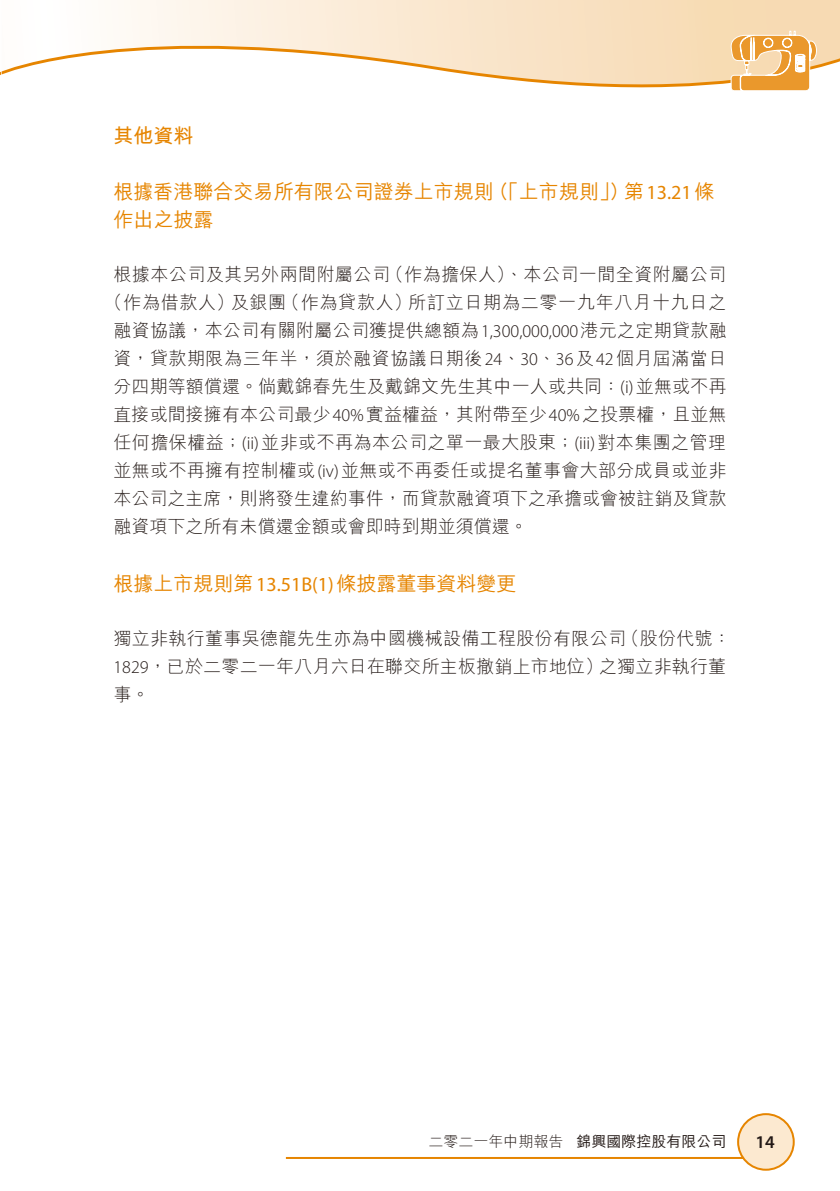
<style>
.page{position:relative;width:840px;height:1191px;background:#fff}
.page>*{position:absolute;margin:0;border:0;box-sizing:border-box;transform-origin:0 0}
.Subhead_2{font:500 20px/28px "M Hei HK";color:#e68500}
.Subhead_2-2{font:20px "Myriad Pro";color:#e68500}
.Subhead_1{font:700 20px "M Hei HK";color:#e68500}
.Body_text{font:300 18px/28px "M Hei HK";letter-spacing:.015em;color:#231916}
.Body_text-2{font:300 18px "M Hei HK";letter-spacing:.04em;color:#231916}
.t1{font:600 18px "Myriad Pro";color:#231916}
.t2{font:500 15px "M Hei HK";color:#231916}
.t3{font:300 15px "M Hei HK";color:#231916}
.s1{font-family:"M Hei HK";font-weight:500}
.s2{font-family:"Myriad Pro"}
.s3{font-family:"Myriad Pro";font-weight:400}
</style>
<div class="page">
<hr style="left:286px;top:1157px;width:473px;height:2px;background:#e68500">
<div style="left:737px;top:1114px;width:56px;height:55px;background:#fce9d0;border-radius:50%"></div>
<div style="left:736px;top:1113px;width:58px;height:57px;border:2px solid #e68500;border-radius:50%"></div>
<svg style="left:124px;top:0;width:715px;height:17px;background:#f9e6cc"></svg>
<svg style="left:2px;top:17px;width:837px;height:71px"></svg>
<svg style="left:730px;top:22px;width:86px;height:69px;background:#f2c181"></svg>
<p class="Subhead_1" style="left:113px;top:121px;width:81px">其他資料</p>
<p class="Subhead_2" style="left:113px;top:176px;width:381px">根據香港聯合交易所有限公司證券上市規則作出之披露</p>
<p class="Body_text" style="left:385px;top:260px;width:342px">（作為擔保人）、本公司一間全資附屬公司</p>
<p class="Subhead_2" style="left:488px;top:176px;width:141px">（「上市規則」）</p>
<p class="Subhead_2-2" style="left:623px;top:180px;width:92px"><span class="s1">第</span>13.21<span class="s1">條</span></p>
<p class="Body_text" style="left:113px;top:260px;width:278px">根據本公司及其另外兩間附屬公司</p>
<p class="Body_text" style="left:282px;top:288px;width:131px">（作為貸款人）</p>
<p class="Body_text" style="left:113px;top:288px;width:614px;text-indent:-9px">（作為借款人）<br>融資協議，本公司有關附屬公司獲提供總額為<span class="s2">1,300,000,000</span>港元之定期貸款融資，貸款期限為三年半，須於融資協議日期後<span class="s2">24</span>、<span class="s2">30</span>、<span class="s2">36</span>及<span class="s2">42</span>個月屆滿當日分四期等額償還。倘戴錦春先生及戴錦文先生其中一人或共同： <span class="s2">)i(</span> 並無或不再直接或間接擁有本公司最少<span class="s2">40%</span>實益權益，其附帶至少<span class="s2">40%</span>之投票權，且並無任何擔保權益；<span class="s2">( )i i</span> 並非或不再為本公司之單一最大股東；<span class="s2">(iii)</span>對本集團之管理並無或不再擁有控制權或 <span class="s2">i v( )</span>並無或不再委任或提名董事會大部分成員或並非本公司之主席，則將發生違約事件，而貸款融資項下之承擔或會被註銷及貸款融資項下之所有未償還金額或會即時到期並須償還。</p>
<p class="Subhead_2" style="left:113px;top:568px;width:404px">根據上市規則第<span class="s3">13.51 )1(B</span> 條披露董事資料變更</p>
<p class="Body_text" style="left:621px;top:624px;width:111px">（股份代號：</p>
<p class="Body_text-2" style="left:408px;top:293px;width:319px">所訂立日期為二零一九年八月十九日之</p>
<p class="Body_text" style="left:230px;top:288px;width:57px">及銀團</p>
<p class="Body_text" style="left:598px;top:624px;width:129px;text-indent:-485px">獨立非執行董事吳德龍先生亦為中國機械設備工程股份有限公司<br>之獨立非執行董</p>
<p class="Body_text" style="left:113px;top:652px;width:491px"><span class="s2">1829</span>，已於二零二一年八月六日在聯交所主板撤銷上市地位）事。</p>
<p class="t3" style="left:428px;top:1134px;width:136px">二零二一年中期報告</p>
<p class="t2" style="left:576px;top:1130px;width:151px">錦興國際控股有限公司</p>
<p class="t1" style="left:755px;top:1130px;width:21px">14</p>
</div>
